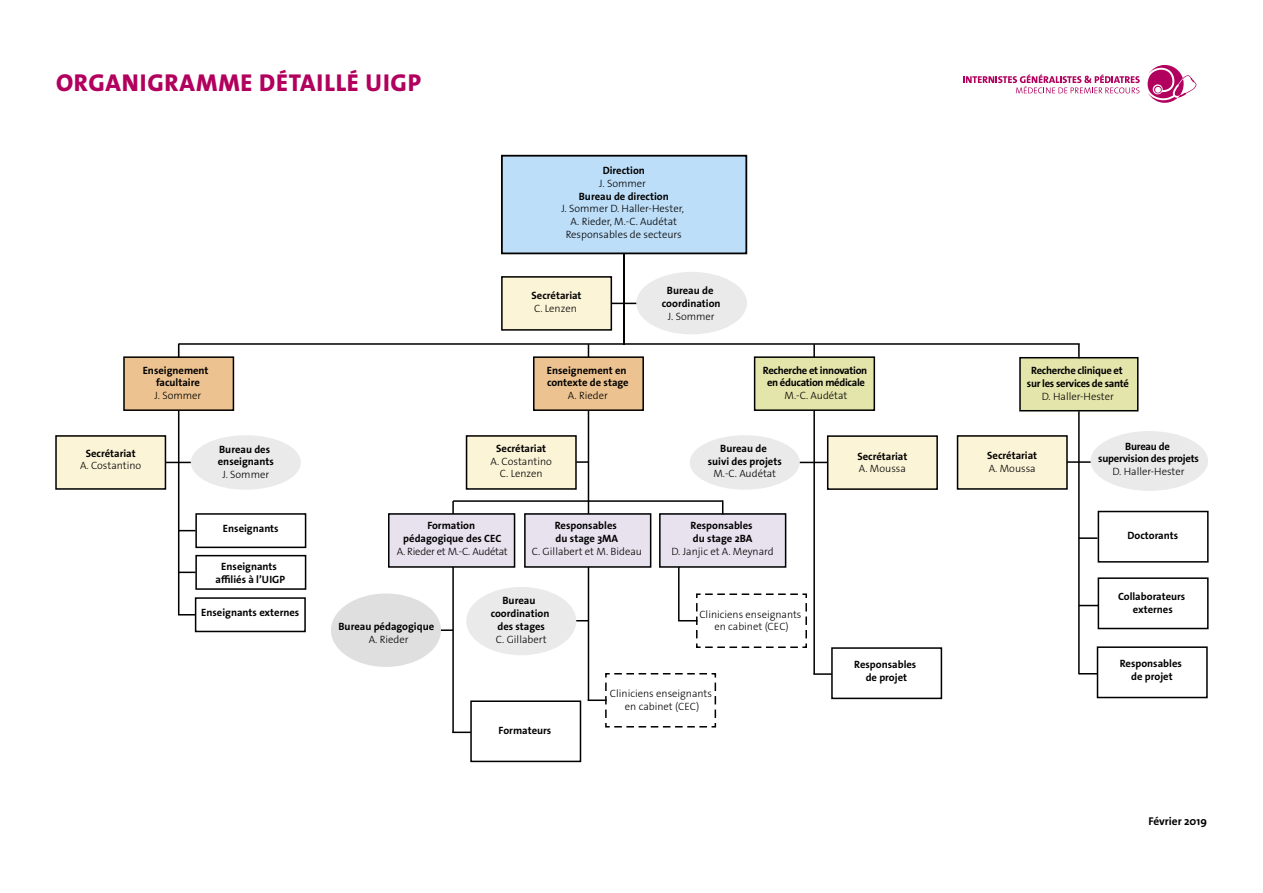
<style>
.page{position:relative;width:1263px;height:893px;background:#fff}
.page>*{position:absolute;margin:0;border:0;box-sizing:border-box;transform-origin:0 0}
.t1{font:800 24.45px "The Sans Os F";letter-spacing:.03em;color:#b1005d}
.t2{font:700 11.25px "The Sans Os F";color:#000}
.t3{font:700 10.65px/12.8px "The Sans Os F";color:#000;text-align:center}
.t4{font:300 10.65px/12.8px "The Sans Os F";color:#000;text-align:center}
.t5{font:700 10.65px/12.8px "The Sans Os F";letter-spacing:-.03em;color:#000;text-align:center}
.t6{font:700 10.65px/12.8px "The Sans Os F";letter-spacing:-.02em;color:#000;text-align:center}
.t7{font:300 10.65px "The Sans Os F";letter-spacing:-.02em;color:#000}
</style>
<div class="page">
<div style="left:502px;top:156px;width:244px;height:97px;background:#bddef8"></div>
<div style="left:501px;top:155px;width:246px;height:99px;border:2px solid #000"></div>
<div style="left:124px;top:357px;width:109px;height:53px;background:#ecc290"></div>
<div style="left:123px;top:356px;width:111px;height:55px;border:2px solid #000"></div>
<div style="left:534px;top:357px;width:109px;height:53px;background:#ecc290"></div>
<div style="left:533px;top:356px;width:111px;height:55px;border:2px solid #000"></div>
<div style="left:755px;top:357px;width:119px;height:53px;background:#e4e5ab"></div>
<div style="left:754px;top:356px;width:121px;height:55px;border:2px solid #000"></div>
<div style="left:1020px;top:358px;width:118px;height:53px;background:#e4e5ab"></div>
<div style="left:1019px;top:357px;width:119px;height:54px;border:2px solid #000"></div>
<div style="left:56px;top:436px;width:109px;height:53px;background:#fcf4d6"></div>
<div style="left:55px;top:435px;width:111px;height:55px;border:2px solid #000"></div>
<div style="left:466px;top:436px;width:110px;height:53px;background:#fcf4d6"></div>
<div style="left:466px;top:435px;width:111px;height:55px;border:2px solid #000"></div>
<div style="left:957px;top:436px;width:110px;height:53px;background:#fcf4d6"></div>
<div style="left:957px;top:435px;width:111px;height:55px;border:2px solid #000"></div>
<div style="left:389px;top:514px;width:125px;height:53px;background:#e8e2ef"></div>
<div style="left:388px;top:513px;width:127px;height:55px;border:2px solid #000"></div>
<div style="left:525px;top:514px;width:126px;height:53px;background:#e8e2ef"></div>
<div style="left:524px;top:513px;width:127px;height:55px;border:2px solid #000"></div>
<div style="left:660px;top:514px;width:126px;height:53px;background:#e8e2ef"></div>
<div style="left:659px;top:513px;width:127px;height:55px;border:2px solid #000"></div>
<div style="left:195px;top:513px;width:111px;height:35px;border:2px solid #000"></div>
<div style="left:470px;top:700px;width:111px;height:62px;border:2px solid #000"></div>
<div style="left:191px;top:435px;width:110px;height:55px;background:#ebeaea;border-radius:50%"></div>
<div style="left:690px;top:435px;width:110px;height:55px;background:#ebeaea;border-radius:50%"></div>
<div style="left:1090px;top:431px;width:118px;height:60px;background:#ebeaea;border-radius:50%"></div>
<div style="left:466px;top:587px;width:110px;height:68px;background:#ebeaea;border-radius:50%"></div>
<div style="left:331px;top:593px;width:110px;height:74px;background:#dfdfdf;border-radius:50%"></div>
<svg style="left:177px;top:252px;width:903px;height:94px"></svg>
<svg style="left:178px;top:344px;width:1px;height:14px"></svg>
<hr style="left:178px;top:410px;width:1px;height:205px;background:#000">
<svg style="left:165px;top:462px;width:26px;height:1px"></svg>
<hr style="left:588px;top:567px;width:1px;height:133px;background:#000">
<hr style="left:588px;top:410px;width:1px;height:104px;background:#000">
<hr style="left:453px;top:500px;width:270px;height:2px;background:#000">
<svg style="left:452px;top:501px;width:2px;height:13px"></svg>
<hr style="left:452px;top:567px;width:2px;height:166px;background:#000">
<hr style="left:678px;top:567px;width:1px;height:54px;background:#000">
<hr style="left:813px;top:410px;width:2px;height:264px;background:#000">
<hr style="left:1078px;top:411px;width:2px;height:263px;background:#000">
<svg style="left:722px;top:500px;width:1px;height:15px"></svg>
<svg style="left:678px;top:593px;width:129px;height:55px"></svg>
<svg style="left:588px;top:672px;width:129px;height:56px"></svg>
<svg style="left:452px;top:732px;width:19px;height:1px"></svg>
<svg style="left:441px;top:629px;width:12px;height:2px"></svg>
<svg style="left:576px;top:620px;width:12px;height:1px"></svg>
<svg style="left:1067px;top:461px;width:23px;height:2px"></svg>
<svg style="left:1079px;top:537px;width:18px;height:2px"></svg>
<svg style="left:813px;top:673px;width:18px;height:2px"></svg>
<svg style="left:1078px;top:344px;width:2px;height:14px"></svg>
<svg style="left:813px;top:344px;width:2px;height:13px"></svg>
<svg style="left:588px;top:344px;width:1px;height:13px"></svg>
<svg style="left:576px;top:461px;width:12px;height:2px"></svg>
<svg style="left:963px;top:74px;width:177px;height:19px"></svg>
<svg style="left:1147px;top:65px;width:50px;height:38px"></svg>
<svg style="left:800px;top:462px;width:27px;height:1px"></svg>
<svg style="left:1080px;top:605px;width:18px;height:1px"></svg>
<svg style="left:1080px;top:673px;width:17px;height:1px"></svg>
<svg style="left:177px;top:529px;width:130px;height:104px"></svg>
<div style="left:1097px;top:646px;width:111px;height:52px;border:2px solid #000"></div>
<div style="left:828px;top:436px;width:109px;height:53px;background:#fcf4d6"></div>
<div style="left:827px;top:435px;width:111px;height:55px;border:2px solid #000"></div>
<div style="left:1098px;top:511px;width:110px;height:52px;border:2px solid #000"></div>
<div style="left:1098px;top:577px;width:110px;height:52px;border:2px solid #000"></div>
<div style="left:831px;top:647px;width:111px;height:52px;border:2px solid #000"></div>
<h1 class="t1" style="left:56px;top:68px;width:367px">ORGANIGRAMME DÉTAILLÉ UIGP</h1>
<p class="t3" style="left:603px;top:165px;width:44px">Direction</p>
<p class="t4" style="left:599px;top:178px;width:48px">J. Sommer</p>
<p class="t3" style="left:579px;top:191px;width:92px">Bureau de direction</p>
<p class="t4" style="left:561px;top:204px;width:124px">J. Sommer D. Haller-Hester,<br>A. Rieder, M.-C. Audétat<br>Responsables de secteurs</p>
<p class="t3" style="left:532px;top:290px;width:51px">Secrétariat</p>
<p class="t4" style="left:534px;top:303px;width:44px">C. Lenzen</p>
<p class="t3" style="left:662px;top:285px;width:60px">Bureau de coordination</p>
<p class="t4" style="left:668px;top:311px;width:48px">J. Sommer</p>
<p class="t3" style="left:143px;top:365px;width:67px">Enseignement facultaire</p>
<p class="t4" style="left:155px;top:390px;width:48px">J. Sommer</p>
<p class="t3" style="left:547px;top:365px;width:83px;text-align:left">Enseignement en contexte de stage</p>
<p class="t4" style="left:568px;top:390px;width:41px">A. Rieder</p>
<p class="t5" style="left:763px;top:365px;width:106px">Recherche et innovation en éducation médicale</p>
<p class="t4" style="left:785px;top:390px;width:64px">M.-C. Audétat</p>
<p class="t3" style="left:86px;top:448px;width:51px">Secrétariat</p>
<p class="t4" style="left:80px;top:461px;width:63px">A. Costantino</p>
<p class="t3" style="left:218px;top:444px;width:57px;text-align:left">Bureau des enseignants</p>
<p class="t4" style="left:222px;top:469px;width:48px">J. Sommer</p>
<p class="t3" style="left:496px;top:443px;width:51px">Secrétariat</p>
<p class="t4" style="left:491px;top:456px;width:63px">A. Costantino<br>C. Lenzen</p>
<p class="t3" style="left:708px;top:443px;width:76px">Bureau de<br>suivi des projets</p>
<p class="t4" style="left:713px;top:468px;width:64px">M.-C. Audétat</p>
<p class="t3" style="left:857px;top:451px;width:51px">Secrétariat</p>
<p class="t4" style="left:859px;top:463px;width:49px">A. Moussa</p>
<p class="t3" style="left:223px;top:523px;width:57px">Enseignants</p>
<p class="t3" style="left:216px;top:561px;width:71px">Enseignants affiliés à l’UIGP</p>
<p class="t3" style="left:201px;top:607px;width:100px">Enseignants externes</p>
<p class="t3" style="left:403px;top:520px;width:100px">Formation pédagogique des CEC</p>
<p class="t7" style="left:397px;top:547px;width:113px">A. Rieder et M.-C. Audétat</p>
<p class="t3" style="left:555px;top:520px;width:65px;text-align:left">Responsables du stage 3MA</p>
<p class="t4" style="left:532px;top:546px;width:112px">C. Gillabert et M. Bideau</p>
<p class="t3" style="left:338px;top:621px;width:97px">Bureau pédagogique</p>
<p class="t4" style="left:369px;top:634px;width:41px">A. Rieder</p>
<p class="t3" style="left:491px;top:595px;width:60px">Bureau coordination des stages</p>
<p class="t4" style="left:496px;top:634px;width:52px">C. Gillabert</p>
<p class="t3" style="left:690px;top:520px;width:64px;text-align:left">Responsables du stage 2BA</p>
<p class="t4" style="left:672px;top:546px;width:104px">D. Janjic et A. Meynard</p>
<p class="t4" style="left:699px;top:609px;width:104px">Cliniciens enseignants en cabinet (CEC)</p>
<p class="t3" style="left:499px;top:725px;width:54px">Formateurs</p>
<p class="t4" style="left:610px;top:688px;width:104px">Cliniciens enseignants en cabinet (CEC)</p>
<p class="t3" style="left:854px;top:659px;width:64px">Responsables de projet</p>
<p class="t5" style="left:1027px;top:365px;width:104px">Recherche clinique et sur les services de santé</p>
<p class="t4" style="left:1042px;top:391px;width:74px">D. Haller-Hester</p>
<p class="t3" style="left:987px;top:450px;width:51px">Secrétariat</p>
<p class="t4" style="left:989px;top:463px;width:49px">A. Moussa</p>
<p class="t6" style="left:1098px;top:441px;width:102px">Bureau de<br>supervision des projets</p>
<p class="t4" style="left:1112px;top:466px;width:74px">D. Haller-Hester</p>
<p class="t3" style="left:1127px;top:530px;width:52px">Doctorants</p>
<p class="t3" style="left:1118px;top:591px;width:69px">Collaborateurs externes</p>
<p class="t3" style="left:1120px;top:658px;width:64px">Responsables de projet</p>
<p class="t2" style="left:1148px;top:817px;width:60px">Février 2019</p>
</div>
